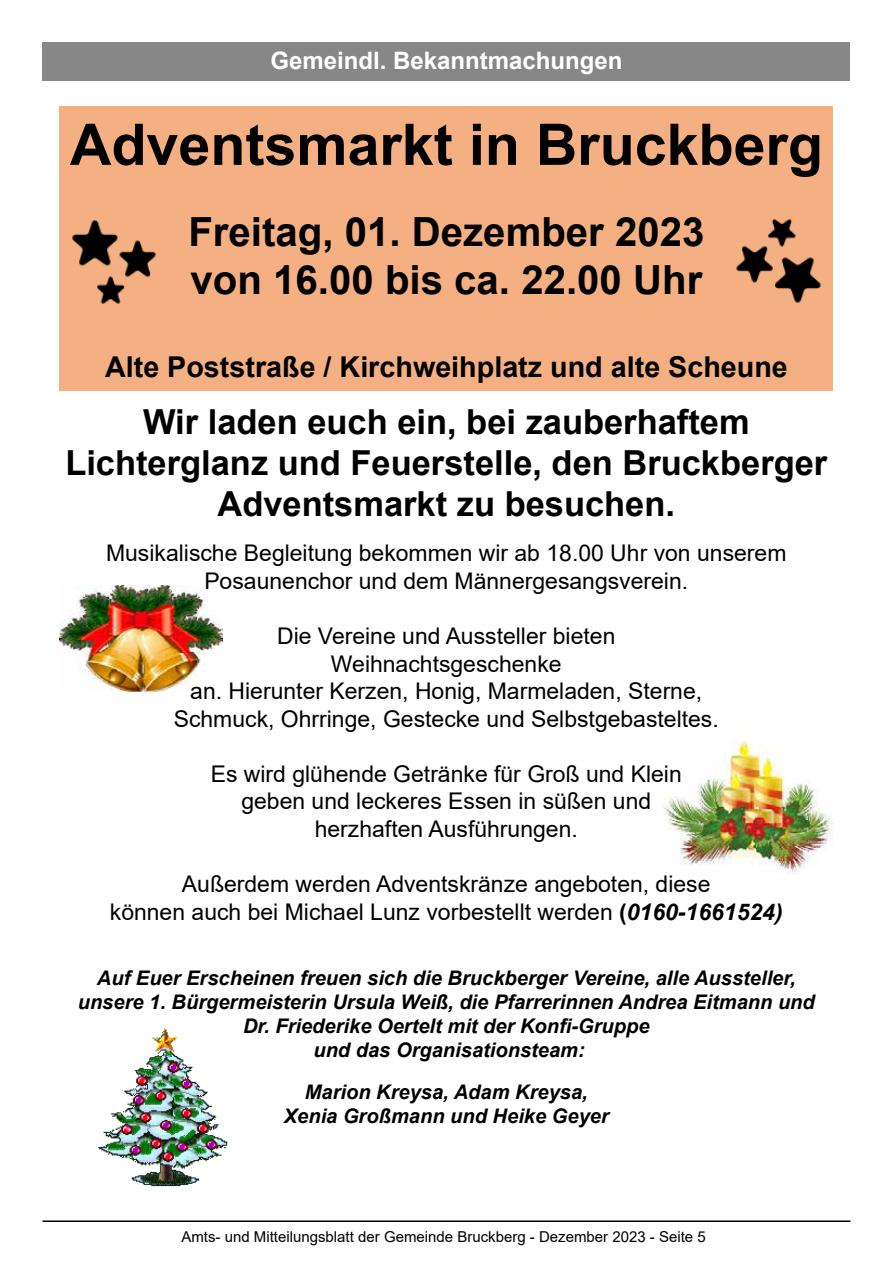
<style>
.page{position:relative;width:893px;height:1263px;background:#fff}
.page>*{position:absolute;margin:0;border:0;box-sizing:border-box;transform-origin:0 0}
.t1{font:700 57.45px "Arial";color:#000}
.t2{font:700 40.2px/48.3px "Arial";color:#000}
.t3{font:700 34.5px/41.4px "Arial";color:#000;text-align:center}
.t4{font:700 28.65px "Arial";color:#000}
.t5{font:700 24px "Arial";color:#fff}
.t6{font:22.95px/27.6px "Arial";color:#000;text-align:center}
.t7{font:italic 700 20.1px/24.2px "Arial";color:#000;text-align:center}
.t8{font:15px "Arial";color:#000}
.s1{font-weight:700}
.s2{font-weight:700;font-style:italic}
</style>
<div class="page">
<hr style="left:43px;top:1220px;width:807px;height:2px;background:#000">
<div style="left:43px;top:43px;width:807px;height:38px;background:#878787"></div>
<img style="left:98px;top:1028px;width:130px;height:159px">
<img style="left:663px;top:727px;width:170px;height:147px">
<img style="left:60px;top:585px;width:163px;height:107px">
<div style="left:60px;top:106px;width:773px;height:285px;background:#f4b083"></div>
<img style="left:72px;top:220px;width:84px;height:84px">
<img style="left:736px;top:219px;width:85px;height:84px">
<p class="t5" style="left:270px;top:44px;width:354px">Gemeindl. Bekanntmachungen</p>
<h1 class="t1" style="left:70px;top:104px;width:754px">Adventsmarkt in Bruckberg</h1>
<h2 class="t2" style="left:188px;top:208px;width:518px">Freitag, 01. Dezember 2023 von 16.00 bis ca. 22.00 Uhr</h2>
<p class="t4" style="left:105px;top:346px;width:684px">Alte Poststraße / Kirchweihplatz und alte Scheune</p>
<h3 class="t3" style="left:65px;top:401px;width:763px">Wir laden euch ein, bei zauberhaftem<br>Lichterglanz und Feuerstelle, den Bruckberger<br>Adventsmarkt zu besuchen.</h3>
<p class="t6" style="left:106px;top:539px;width:682px">Musikalische Begleitung bekommen wir ab 18.00 Uhr von unserem<br>Posaunenchor und dem Männergesangsverein.</p>
<p class="t6" style="left:174px;top:622px;width:547px">Die Vereine und Aussteller bieten Weihnachtsgeschenke<br>an. Hierunter Kerzen, Honig, Marmeladen, Sterne, Schmuck, Ohrringe, Gestecke und Selbstgebasteltes.</p>
<p class="t6" style="left:211px;top:760px;width:473px">Es wird glühende Getränke für Groß und Klein geben und leckeres Essen in süßen und herzhaften Ausführungen.</p>
<p class="t6" style="left:110px;top:870px;width:674px">Außerdem werden Adventskränze angeboten, diese<br>können auch bei Michael Lunz vorbestellt werden <span class="s1">(</span><span class="s2">0160-1661524)</span></p>
<p class="t7" style="left:78px;top:966px;width:739px">Auf Euer Erscheinen freuen sich die Bruckberger Vereine, alle Aussteller, unsere 1. Bürgermeisterin Ursula Weiß, die Pfarrerinnen Andrea Eitmann und Dr. Friederike Oertelt mit der Konfi-Gruppe<br>und das Organisationsteam:</p>
<p class="t7" style="left:284px;top:1080px;width:326px">Marion Kreysa, Adam Kreysa,<br>Xenia Großmann und Heike Geyer</p>
<p class="t8" style="left:181px;top:1226px;width:526px">Amts- und Mitteilungsblatt der Gemeinde Bruckberg - Dezember 2023 - Seite 5</p>
</div>
